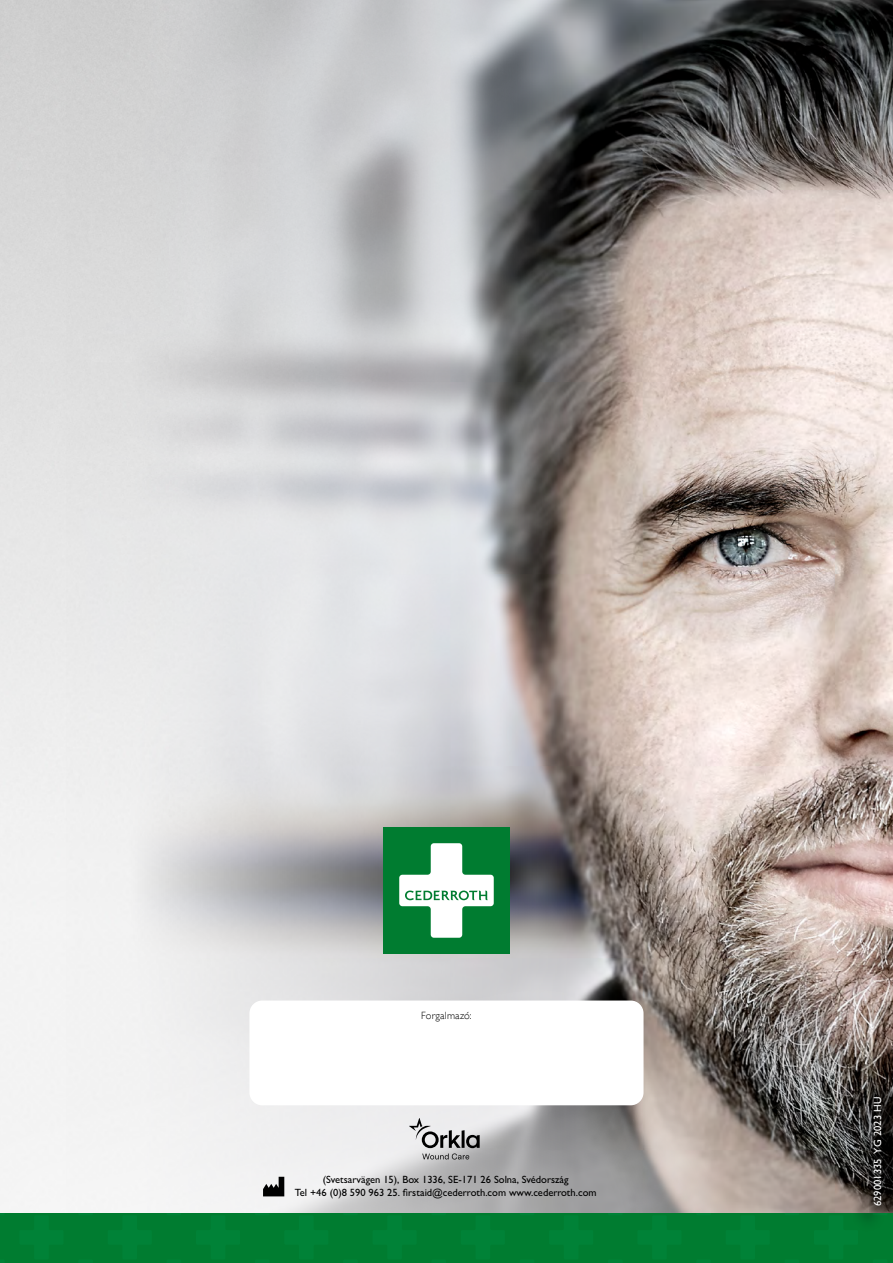
<style>
.page{position:relative;width:893px;height:1263px;background:#fff}
.page>*{position:absolute;margin:0;border:0;box-sizing:border-box;transform-origin:0 0}
.t1{font:500 10.5px/12.6px "Gill Sans MT Pro";color:#000;text-align:center}
.t2{font:10.5px "Gill Sans";letter-spacing:.01em;color:#fff}
.t3{font:300 10.5px "Gill Sans";letter-spacing:.015em;color:#000}
</style>
<div class="page">
<img style="left:67px;top:0;width:826px;height:1213px">
<svg style="left:0;top:638px;width:785px;height:575px"></svg>
<div style="left:249px;top:1000px;width:394px;height:105px;background:#fff;border-radius:13px"></div>
<svg style="left:409px;top:1118px;width:71px;height:41px;background:#b5b5b6"></svg>
<div style="left:383px;top:827px;width:126px;height:126px;background:#007c30"></div>
<svg style="left:399px;top:843px;width:95px;height:95px"></svg>
<svg style="left:263px;top:1177px;width:21px;height:19px"></svg>
<svg style="left:869px;top:1086px;width:24px;height:127px"></svg>
<div style="left:0;top:1213px;width:893px;height:50px;background:#007c30"></div>
<svg style="left:850px;top:1097px;width:34px;height:136px;background:#2f3e31"></svg>
<p class="t3" style="left:421px;top:1007px;width:52px">Forgalmazó:</p>
<p class="t1" style="left:295px;top:1173px;width:303px">(Svetsarvägen 15), Box 1336, SE-171 26 Solna, Svédország<br>Tel +46 (0)8 590 963 25. firstaid@cederroth.com www.cederroth.com</p>
<p class="t2" style="left:871px;top:1206px;width:111px;rotate:-90deg">629001335 YG 2023 HU</p>
</div>
